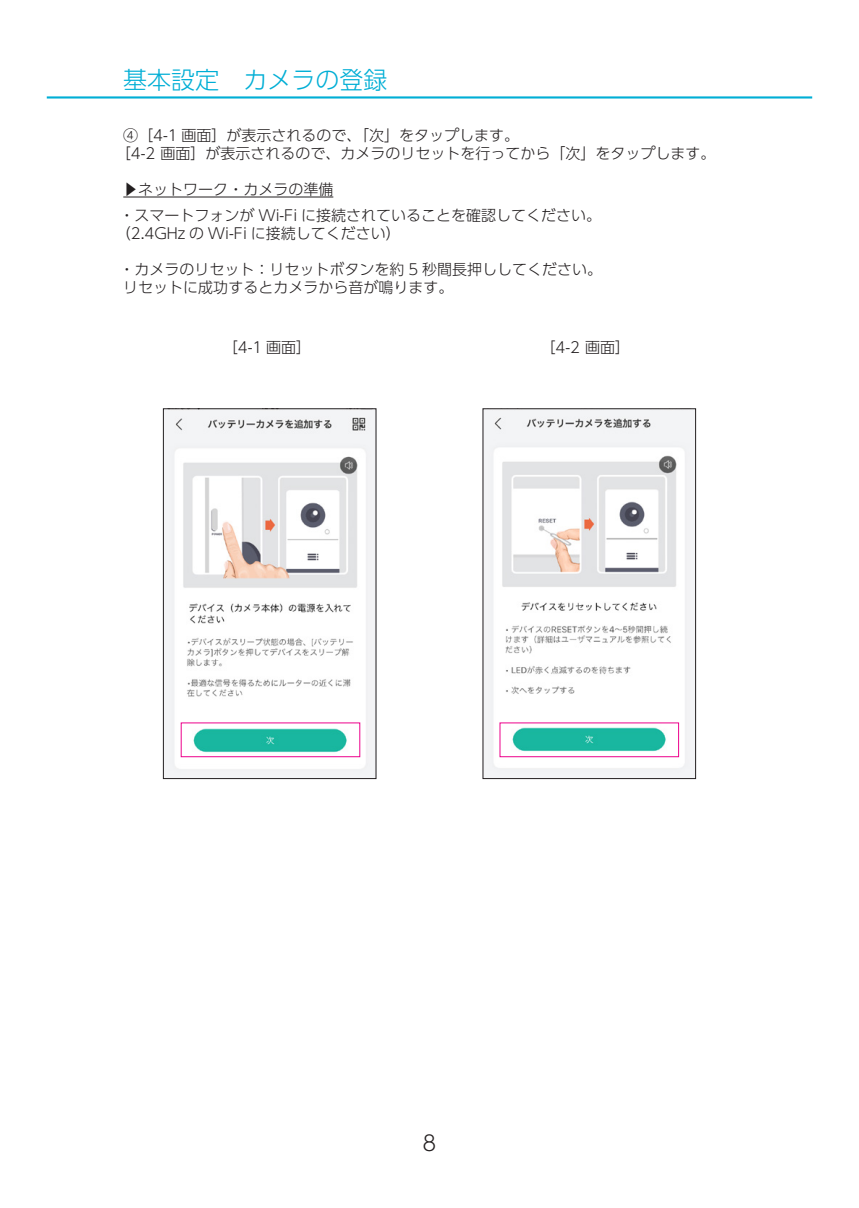
<style>
.page{position:relative;width:859px;height:1208px;background:#fff}
.page>*{position:absolute;margin:0;border:0;box-sizing:border-box;transform-origin:0 0}
.t1{font:300 24px "UD Shin Go Pr 6 N";color:#00aed5}
.t2{font:300 21px "UD Shin Go Pr 6 N";color:#231f20}
.t3{font:300 15px "UD Shin Go Pr 6 N";color:#231f20}
</style>
<div class="page">
<hr style="left:47px;top:96px;width:765px;height:3px;background:#00aed5">
<hr style="left:123px;top:196px;width:210px;height:1px;background:#231f20">
<img style="left:165px;top:410px;width:209px;height:367px">
<div style="left:163px;top:408px;width:213px;height:371px;border:1px solid #231f20"></div>
<img style="left:485px;top:410px;width:209px;height:367px">
<div style="left:483px;top:408px;width:213px;height:371px;border:1px solid #231f20"></div>
<div style="left:181px;top:722px;width:179px;height:35px;border:1px solid #ed028c"></div>
<div style="left:500px;top:722px;width:179px;height:35px;border:1px solid #ed028c"></div>
<p class="t1" style="left:123px;top:61px;width:265px">基本設定　カメラの登録</p>
<p class="t3" style="left:123px;top:123px;width:397px">④［4-1 画面］が表示されるので、「次」をタップします。</p>
<p class="t3" style="left:116px;top:141px;width:601px">［4-2 画面］が表示されるので、カメラのリセットを行ってから「次」をタップします。</p>
<p class="t3" style="left:123px;top:177px;width:211px">▶ネットワーク・カメラの準備</p>
<p class="t3" style="left:120px;top:203px;width:483px">・スマートフォンが Wi-Fi に接続されていることを確認してください。</p>
<p class="t3" style="left:116px;top:221px;width:286px">（2.4GHz の Wi-Fi に接続してください）</p>
<p class="t3" style="left:120px;top:257px;width:484px">・カメラのリセット：リセットボタンを約 5 秒間長押ししてください。</p>
<p class="t3" style="left:123px;top:275px;width:331px">リセットに成功するとカメラから音が鳴ります。</p>
<p class="t3" style="left:223px;top:335px;width:90px">［4-1 画面］</p>
<p class="t3" style="left:540px;top:335px;width:91px">［4-2 画面］</p>
<h2 class="t2" style="left:423px;top:1126px;width:15px">8</h2>
</div>
